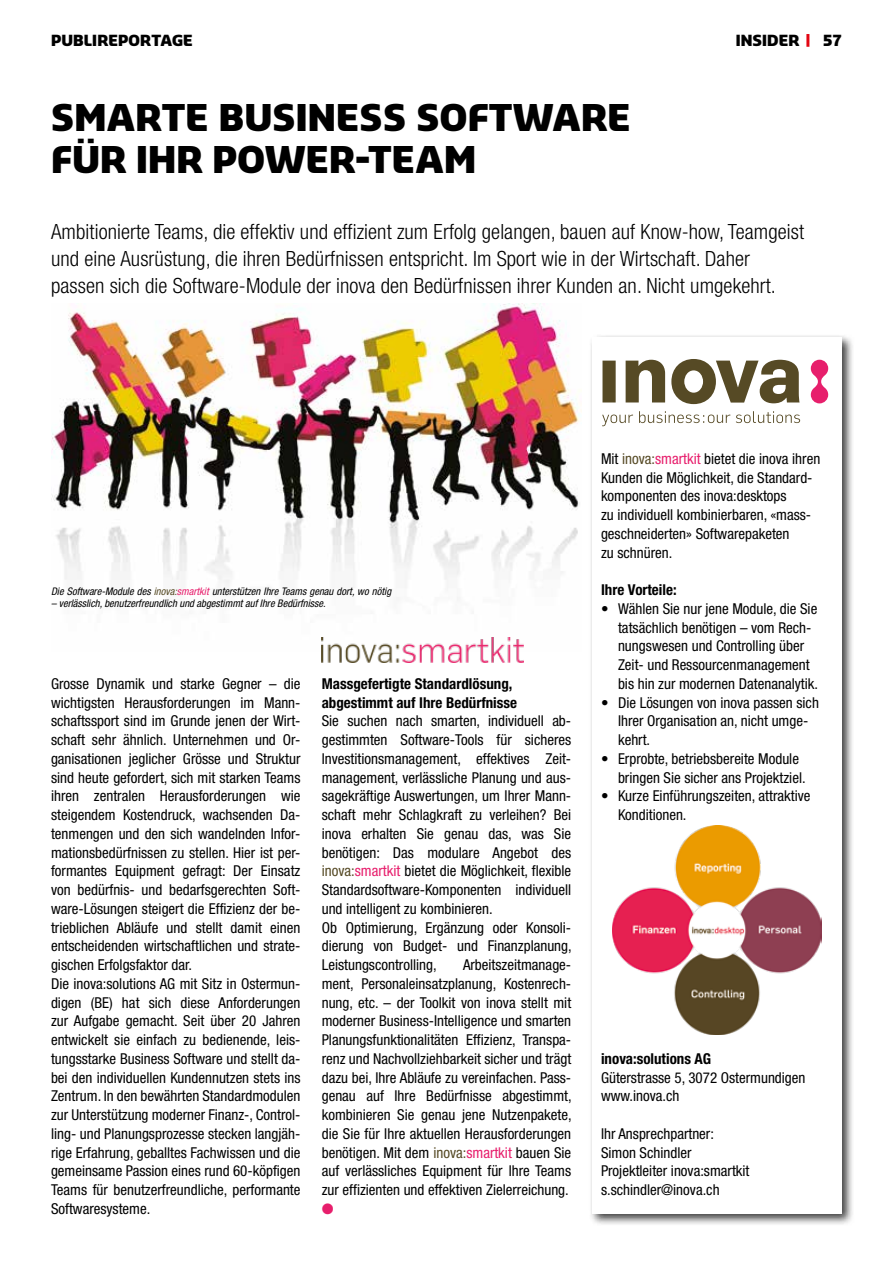
<style>
.page{position:relative;width:893px;height:1263px;background:#fff}
.page>*{position:absolute;margin:0;border:0;box-sizing:border-box;transform-origin:0 0}
.t1{font:900 36px/42px "Sansa Slab";letter-spacing:.005em;color:#000}
.t2{font:300 condensed 21px/27px "Helvetica Neue";letter-spacing:.005em;color:#000}
.t3{font:condensed 15px/18.8px "Helvetica Neue";color:#000}
.t4{font:700 condensed 15px/18.8px "Helvetica Neue";color:#000}
.t5{font:900 15px "Sansa Slab";letter-spacing:.005em;color:#000}
.t6{font:15px "Zapf Dingbats ITC";color:#e71e6c}
.t7{font:italic condensed 10.5px "Helvetica Neue";color:#000}
.s1{color:#564a25}
.s2{color:#e71e6c}
</style>
<div class="page">
<svg style="left:806px;top:34px;width:3px;height:13px"></svg>
<img style="left:51px;top:303px;width:531px;height:349px">
<div style="left:588px;top:334px;width:266px;height:892px;background:#000;opacity:.75"></div>
<div style="left:592px;top:338px;width:250px;height:876px;background:#fff"></div>
<svg style="left:811px;top:360px;width:17px;height:43px"></svg>
<svg style="left:602px;top:359px;width:198px;height:45px"></svg>
<svg style="left:602px;top:415px;width:31px;height:11px"></svg>
<svg style="left:639px;top:411px;width:91px;height:12px"></svg>
<svg style="left:736px;top:411px;width:64px;height:12px"></svg>
<img style="left:322px;top:638px;width:201px;height:24px">
<img style="left:613px;top:825px;width:209px;height:209px">
<p class="t5" style="left:51px;top:30px;width:143px">PUBLIREPORTAGE</p>
<p class="t5" style="left:736px;top:30px;width:65px">INSIDER</p>
<p class="t5" style="left:823px;top:30px;width:20px">57</p>
<h1 class="t1" style="left:51px;top:95px;width:581px">SMARTE BUSINESS SOFTWARE<br>FÜR IHR POWER-TEAM</h1>
<p class="t2" style="left:51px;top:218px;width:755px">Ambitionierte Teams, die effektiv und effizient zum Erfolg gelangen, bauen auf Know-how, Teamgeist und eine Ausrüstung, die ihren Bedürfnissen entspricht. Im Sport wie in der Wirtschaft. Daher passen sich die Software-Module der inova den Bedürfnissen ihrer Kunden an. Nicht umgekehrt.</p>
<p class="t7" style="left:51px;top:585px;width:342px">Die Software-Module des <span class="s1">inova:</span><span class="s2">smartkit</span> unterstützen Ihre Teams genau dort, wo nötig</p>
<p class="t7" style="left:51px;top:597px;width:276px">– verlässlich, benutzerfreundlich und abgestimmt auf Ihre Bedürfnisse.</p>
<p class="t3" style="left:51px;top:674px;width:251px">Grosse Dynamik und starke Gegner – die wichtigsten Herausforderungen im Mann&shy;schaftssport sind im Grunde jenen der Wirt&shy;schaft sehr ähnlich. Unternehmen und Or&shy;ganisationen jeglicher Grösse und Struktur sind heute gefordert, sich mit starken Teams ihren zentralen Herausforderungen wie steigendem Kostendruck, wachsenden Da&shy;tenmengen und den sich wandelnden Infor&shy;mationsbedürfnissen zu stellen. Hier ist per&shy;formantes Equipment gefragt: Der Einsatz von bedürfnis- und bedarfsgerechten Soft&shy;ware-Lösungen steigert die Effizienz der be&shy;trieblichen Abläufe und stellt damit einen entscheidenden wirtschaftlichen und strate&shy;gischen Erfolgsfaktor dar.<br>Die inova:solutions AG mit Sitz in Ostermun&shy;digen (BE) hat sich diese Anforderungen zur Aufgabe gemacht. Seit über 20 Jahren entwickelt sie einfach zu bedienende, leis&shy;tungsstarke Business Software und stellt da&shy;bei den individuellen Kundennutzen stets ins Zentrum. In den bewährten Standardmodulen zur Unterstützung moderner Finanz-, Control&shy;ling- und Planungsprozesse stecken langjäh&shy;rige Erfahrung, geballtes Fachwissen und die gemeinsame Passion eines rund 60-köpfigen Teams für benutzerfreundliche, performante Softwaresysteme.</p>
<p class="t4" style="left:322px;top:674px;width:197px">Massgefertigte Standardlösung, abgestimmt auf Ihre Bedürfnisse</p>
<p class="t3" style="left:322px;top:711px;width:252px">Sie suchen nach smarten, individuell ab&shy;gestimmten Software-Tools für sicheres Investitionsmanagement, effektives Zeit&shy;management, verlässliche Planung und aus&shy;sagekräftige Auswertungen, um Ihrer Mann&shy;schaft mehr Schlagkraft zu verleihen? Bei inova erhalten Sie genau das, was Sie benötigen: Das modulare Angebot des <span class="s1">inova:</span><span class="s2">smartkit</span> bietet die Möglichkeit, flexible Standardsoftware-Komponenten individuell und intelligent zu kombinieren.<br>Ob Optimierung, Ergänzung oder Konsoli&shy;dierung von Budget- und Finanzplanung, Leistungscontrolling,</p>
<p class="t3" style="left:322px;top:955px;width:252px;text-align:justify;text-indent:141px">Arbeitszeitmanage&shy;ment, Personaleinsatzplanung, Kostenrech&shy;nung, etc. – der Toolkit von inova stellt mit moderner Business-Intelligence und smarten Planungsfunktionalitäten Effizienz, Transpa&shy;renz und Nachvollziehbarkeit sicher und trägt dazu bei, Ihre Abläufe zu vereinfachen. Pass&shy;genau auf Ihre Bedürfnisse abgestimmt, kombinieren Sie genau jene Nutzenpakete, die Sie für Ihre aktuellen Herausforderungen benötigen. Mit dem <span class="s1">inova:</span><span class="s2">smartkit</span> bauen Sie auf verlässliches Equipment für Ihre Teams zur effizienten und effektiven Zielerreichung.</p>
<p class="t6" style="left:322px;top:1201px;width:13px">●</p>
<p class="t3" style="left:601px;top:449px;width:221px">Mit <span class="s1">inova:</span><span class="s2">smartkit</span> bietet die inova ihren Kunden die Möglichkeit, die Standard&shy;komponenten des inova:desktops<br>zu individuell kombinierbaren, «mass&shy;geschneiderten» Softwarepaketen<br>zu schnüren.</p>
<p class="t4" style="left:601px;top:580px;width:77px">Ihre Vorteile:</p>
<p class="t3" style="left:618px;top:599px;width:202px;text-indent:-17px">• Wählen Sie nur jene Module, die Sie tatsächlich benötigen – vom Rech&shy;nungswesen und Controlling über Zeit- und Ressourcenmanagement bis hin zur modernen Datenanalytik.</p>
<p class="t3" style="left:618px;top:693px;width:202px;text-indent:-17px">• Die Lösungen von inova passen sich<br>Ihrer Organisation an, nicht umge&shy;kehrt.</p>
<p class="t3" style="left:618px;top:749px;width:189px;text-indent:-17px">• Erprobte, betriebsbereite Module bringen Sie sicher ans Projektziel.</p>
<p class="t3" style="left:618px;top:786px;width:194px;text-indent:-17px">• Kurze Einführungszeiten, attraktive<br>Konditionen.</p>
<p class="t4" style="left:601px;top:1049px;width:112px">inova:solutions AG</p>
<p class="t3" style="left:601px;top:1068px;width:206px">Güterstrasse 5, 3072 Ostermundigen www.inova.ch</p>
<p class="t3" style="left:601px;top:1124px;width:150px">Ihr Ansprechpartner:<br>Simon Schindler<br>Projektleiter inova:smartkit s.schindler@inova.ch</p>
</div>
